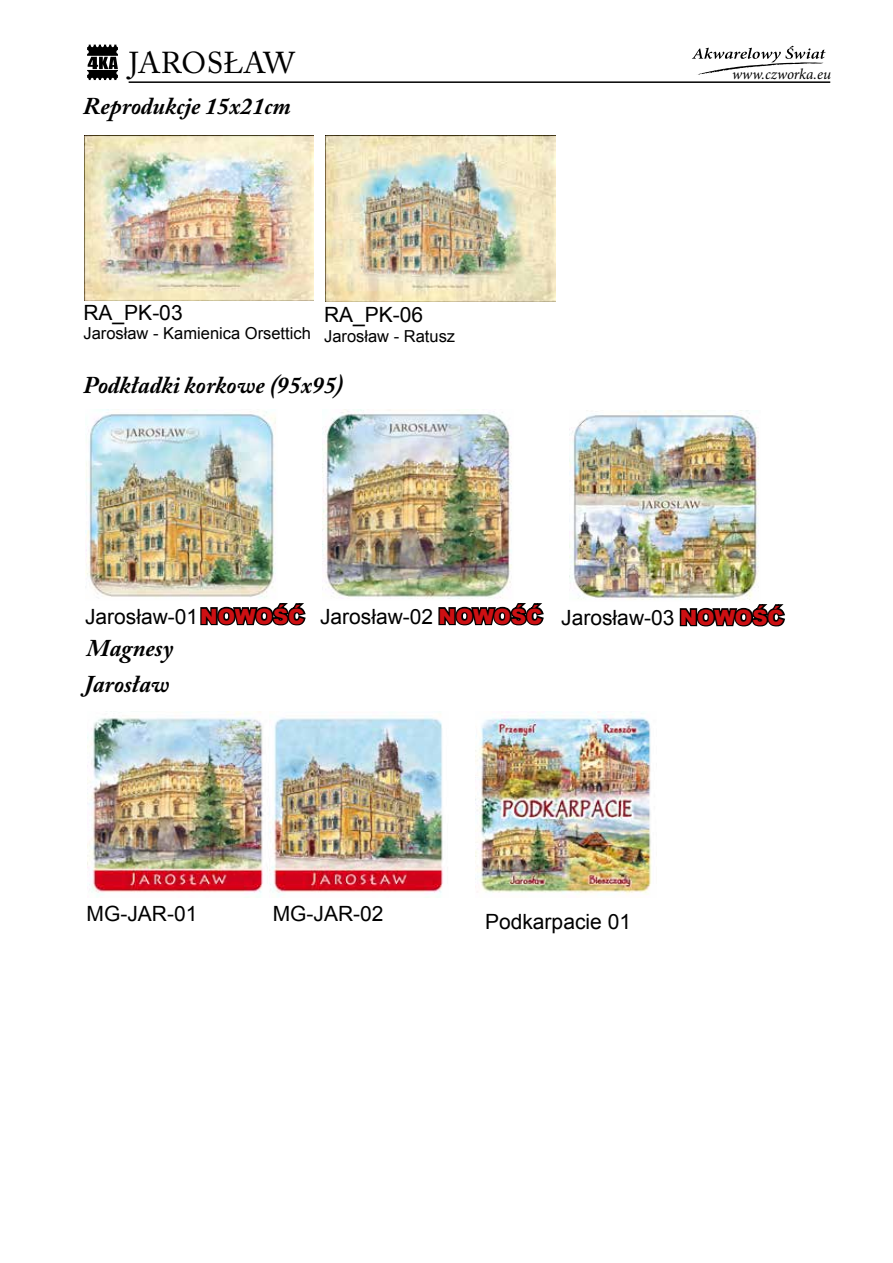
<style>
.page{position:relative;width:893px;height:1263px;background:#fff}
.page>*{position:absolute;margin:0;border:0;box-sizing:border-box;transform-origin:0 0}
.t1{font:30px "Adobe Caslon Pro";letter-spacing:.005em;color:#000}
.t2{font:italic 700 24px "Adobe Caslon Pro";color:#000}
.t3{font:21px "Arial";color:#000}
.t4{font:16.5px "Arial";color:#000}
.t5{font:italic 15px "Minion Pro";color:#000}
.s1{font-weight:900;color:#cd1013}
</style>
<div class="page">
<svg style="left:87px;top:45px;width:31px;height:35px"></svg>
<hr style="left:129px;top:81px;width:701px;height:2px;background:#000">
<svg style="left:692px;top:46px;width:134px;height:29px"></svg>
<img style="left:85px;top:136px;width:228px;height:165px">
<img style="left:326px;top:136px;width:229px;height:165px">
<img style="left:86px;top:409px;width:190px;height:189px">
<img style="left:323px;top:409px;width:189px;height:190px">
<img style="left:569px;top:410px;width:190px;height:190px">
<img style="left:476px;top:715px;width:176px;height:180px">
<img style="left:88px;top:712px;width:355px;height:186px">
<svg style="left:679px;top:604px;width:106px;height:23px"></svg>
<svg style="left:200px;top:603px;width:106px;height:23px"></svg>
<svg style="left:438px;top:603px;width:106px;height:23px"></svg>
<h1 class="t1" style="left:129px;top:45px;width:167px">JAROSŁAW</h1>
<p class="t2" style="left:83px;top:92px;width:209px">Reprodukcje 15x21cm</p>
<p class="t3" style="left:83px;top:298px;width:101px">RA_PK-03</p>
<p class="t4" style="left:83px;top:323px;width:229px">Jarosław - Kamienica Orsettich</p>
<p class="t3" style="left:324px;top:301px;width:101px">RA_PK-06</p>
<p class="t4" style="left:324px;top:326px;width:133px">Jarosław - Ratusz</p>
<p class="t2" style="left:83px;top:371px;width:261px">Podkładki korkowe (95x95)</p>
<p class="t5" style="left:732px;top:64px;width:101px">www.czworka.eu</p>
<p class="t3" style="left:85px;top:602px;width:221px">Jarosław-01<span class="s1">NOWOŚĆ</span></p>
<p class="t3" style="left:320px;top:602px;width:224px">Jarosław-02 <span class="s1">NOWOŚĆ</span></p>
<p class="t3" style="left:561px;top:604px;width:224px">Jarosław-03 <span class="s1">NOWOŚĆ</span></p>
<p class="t2" style="left:87px;top:633px;width:88px">Magnesy</p>
<p class="t2" style="left:83px;top:670px;width:88px">Jarosław</p>
<p class="t3" style="left:87px;top:900px;width:112px">MG-JAR-01</p>
<p class="t3" style="left:273px;top:900px;width:112px">MG-JAR-02</p>
<p class="t3" style="left:485px;top:907px;width:147px">Podkarpacie 01</p>
</div>
